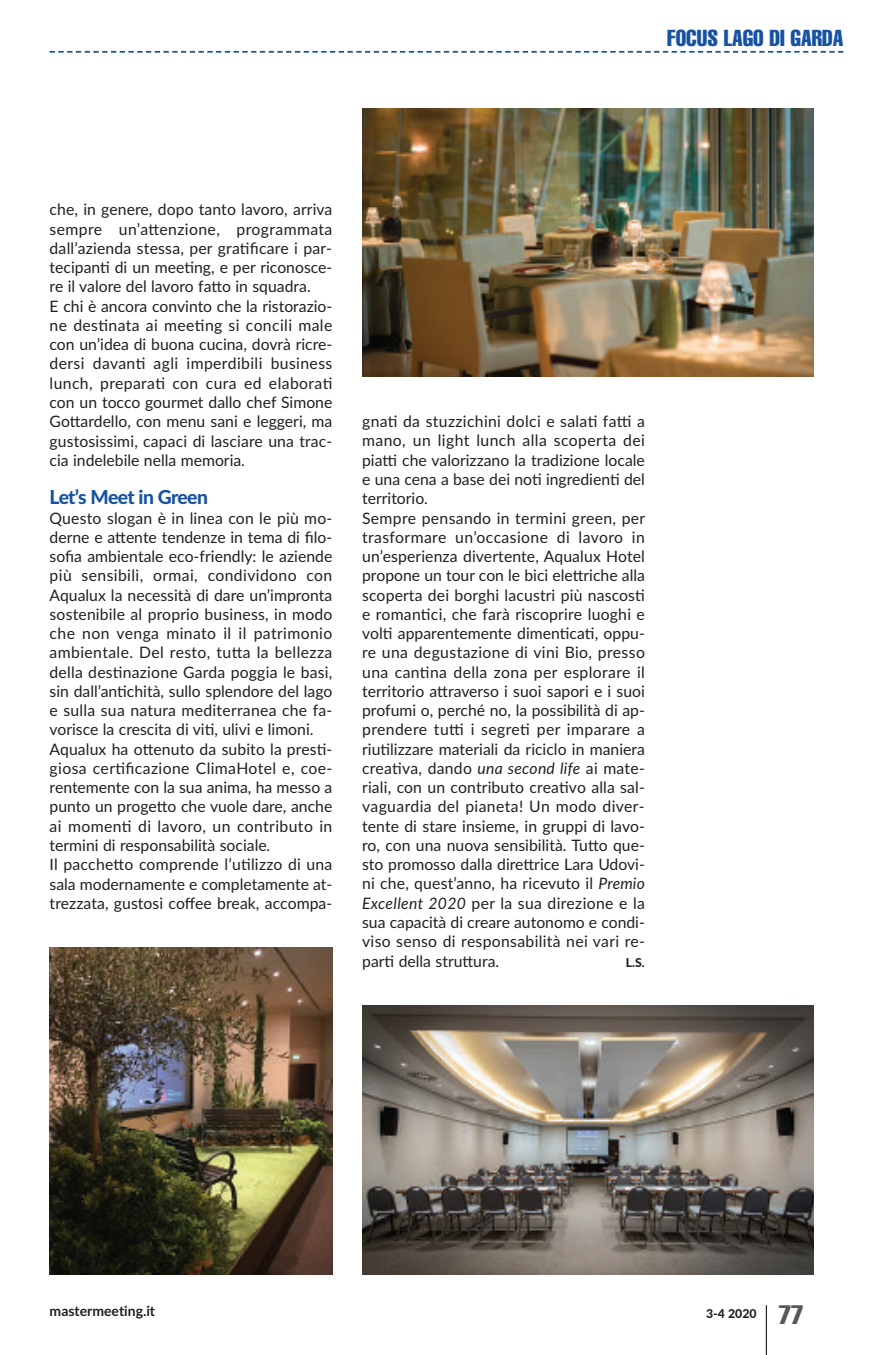
<style>
.page{position:relative;width:893px;height:1355px;background:#fff}
.page>*{position:absolute;margin:0;border:0;box-sizing:border-box;transform-origin:0 0}
.t1{font:extra-condensed 22.75px "Helvetica";color:#1752a2}
.t2{font:800 19.25px "Lato";letter-spacing:-.035em;color:#1752a2}
.t3{font:15.75px/19.2px "Lato";letter-spacing:.005em;color:#231f20}
.t4{font:700 14px "Lato";color:#231f20}
.t5{font:800 12.25px "Lato";color:#231f20}
.s1{font-style:italic}
.s2{font-family:"Helvetica";font-weight:400;font-stretch:extra-condensed;font-size:26.25px;color:#57585a}
</style>
<div class="page">
<svg style="left:50px;top:51px;width:793px;height:2px"></svg>
<hr style="left:766px;top:1305px;width:1px;height:49px;background:#231f20">
<img style="left:362px;top:1005px;width:452px;height:269px">
<img style="left:362px;top:108px;width:452px;height:268px">
<img style="left:50px;top:947px;width:282px;height:327px">
<h1 class="t1" style="left:667px;top:30px;width:178px">FOCUS LAGO DI GARDA</h1>
<p class="t3" style="left:50px;top:200px;width:284px">che, in genere, dopo tanto lavoro, arriva sempre un’attenzione, programmata dall’azienda stessa, per gratificare i par&shy;tecipanti di un meeting, e per riconosce&shy;re il valore del lavoro fatto in squadra.<br>E chi è ancora convinto che la ristorazio&shy;ne destinata ai meeting si concili male con un’idea di buona cucina, dovrà ricre&shy;dersi davanti agli imperdibili business lunch, preparati con cura ed elaborati con un tocco gourmet dallo chef Simone gottardello, con menu sani e leggeri, ma gustosissimi, capaci di lasciare una trac&shy;cia indelebile nella memoria.</p>
<p class="t2" style="left:50px;top:486px;width:160px">Let’s Meet in Green</p>
<p class="t3" style="left:50px;top:508px;width:284px">Questo slogan è in linea con le più mo&shy;derne e attente tendenze in tema di filo&shy;sofia ambientale eco-friendly: le aziende più sensibili, ormai, condividono con Aqualux la necessità di dare un’impronta sostenibile al proprio business, in modo che non venga minato il il patrimonio ambientale. Del resto, tutta la bellezza della destinazione garda poggia le basi, sin dall’antichità, sullo splendore del lago e sulla sua natura mediterranea che fa&shy;vorisce la crescita di viti, ulivi e limoni.<br>Aqualux ha ottenuto da subito la presti&shy;giosa certificazione ClimaHotel e, coe&shy;rentemente con la sua anima, ha messo a punto un progetto che vuole dare, anche ai momenti di lavoro, un contributo in termini di responsabilità sociale<span class="s1">.<br></span>il pacchetto comprende l’utilizzo di una sala modernamente e completamente at&shy;trezzata, gustosi coffee break, accompa-</p>
<p class="t3" style="left:362px;top:412px;width:285px">gnati da stuzzichini dolci e salati fatti a mano, un light lunch alla scoperta dei piatti che valorizzano la tradizione locale e una cena a base dei noti ingredienti del territorio.<br>Sempre pensando in termini green, per trasformare un’occasione di lavoro in un’esperienza divertente, Aqualux Hotel propone un tour con le bici elettriche alla scoperta dei borghi lacustri più nascosti e romantici, che farà riscoprire luoghi e volti apparentemente dimenticati, oppu&shy;re una degustazione di vini Bio, presso una cantina della zona per esplorare il territorio attraverso i suoi sapori e i suoi profumi o, perché no, la possibilità di ap&shy;prendere tutti i segreti per imparare a riutilizzare materiali da riciclo in maniera creativa, dando <span class="s1">una second life</span> ai mate&shy;riali, con un contributo creativo alla sal&shy;vaguardia del pianeta! Un modo diver&shy;tente di stare insieme, in gruppi di lavo&shy;ro, con una nuova sensibilità. Tutto que&shy;sto promosso dalla direttrice lara Udovi&shy;ni che, quest’anno, ha ricevuto il <span class="s1">Premio Excellent 2020</span> per la sua direzione e la sua capacità di creare autonomo e condi&shy;viso senso di responsabilità nei vari re&shy;parti della struttura.</p>
<p class="t5" style="left:626px;top:955px;width:20px">L.S.</p>
<p class="t4" style="left:50px;top:1302px;width:107px">mastermeeting.it</p>
<p class="t5" style="left:706px;top:1306px;width:99px">3-4 2020 <span class="s2">77</span></p>
</div>
